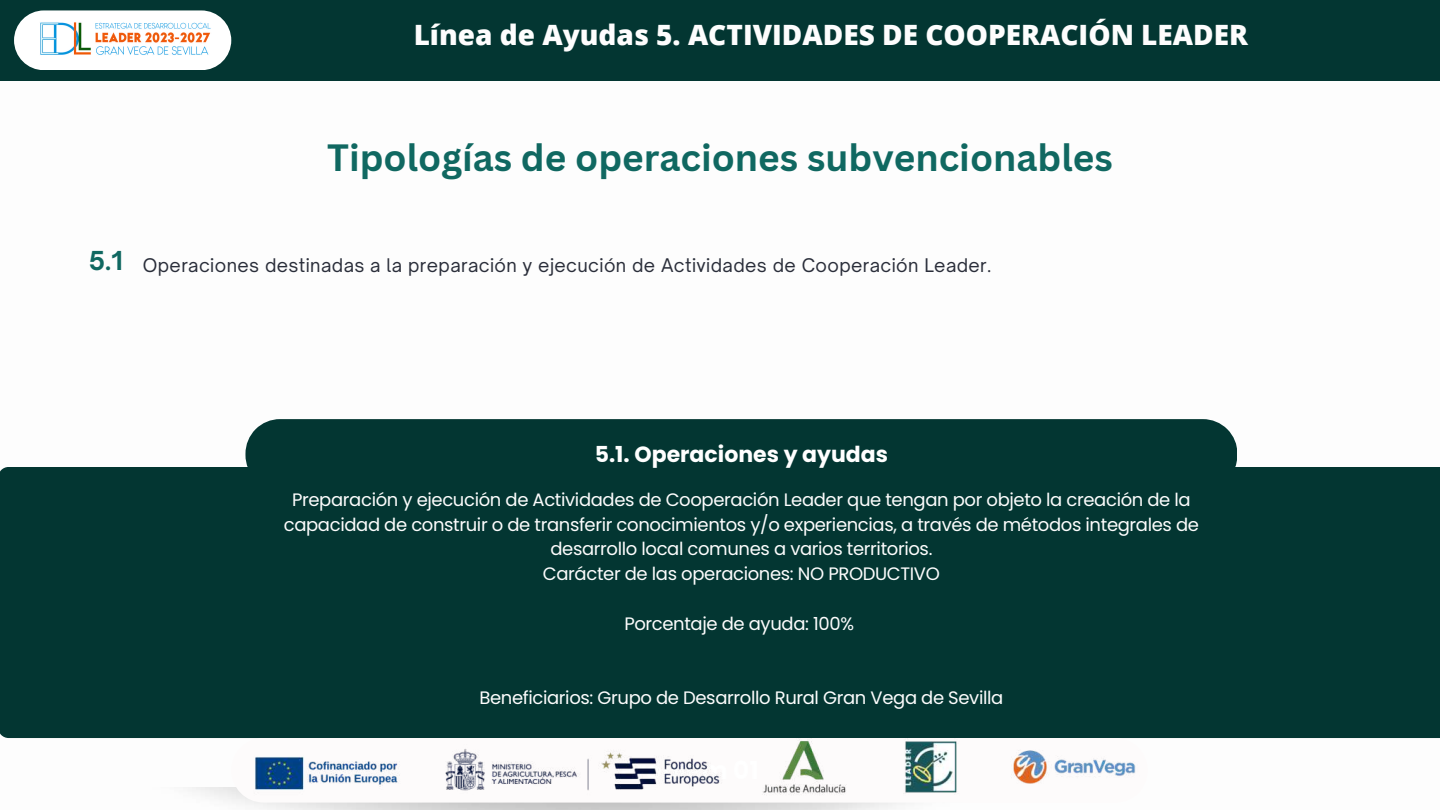
<style>
.page{position:relative;width:1440px;height:810px;background:#fff}
.page>*{position:absolute;margin:0;border:0;box-sizing:border-box;transform-origin:0 0}
.t1{font:700 37px "Canva Sans";color:#106861}
.t2{font:800 28px "Open Sans";color:#fdfdfd}
.t3{font:700 25px "Open Sauce One";color:#106861}
.t4{font:700 22px "Poppins";color:#fff}
.t5{font:18px/24.8px "Poppins";letter-spacing:-.02em;color:#fdfdfd;text-align:center}
.t6{font:18px "Open Sauce One";letter-spacing:.02em;color:#2a2e3a}
</style>
<div class="page">
<div style="left:0;top:467px;width:1440px;height:271px;background:#033632"></div>
<div style="left:0;top:0;width:1440px;height:81px;background:#033632"></div>
<div style="left:14px;top:10px;width:217px;height:60px;background:#fff;border-radius:30px"></div>
<img style="left:40px;top:22px;width:171px;height:33px">
<img style="left:231px;top:722px;width:917px;height:81px">
<div style="left:245px;top:419px;width:992px;height:71px;background:#033632"></div>
<h2 class="t2" style="left:414px;top:15px;width:836px">Línea de Ayudas 5. ACTIVIDADES DE COOPERACIÓN LEADER</h2>
<h1 class="t1" style="left:327px;top:132px;width:787px">Tipologías de operaciones subvencionables</h1>
<h3 class="t3" style="left:89px;top:245px;width:35px">5.1</h3>
<p class="t6" style="left:143px;top:254px;width:850px">Operaciones destinadas a la preparación y ejecución de Actividades de Cooperación Leader.</p>
<p class="t4" style="left:595px;top:439px;width:295px">5.1. Operaciones y ayudas</p>
<p class="t5" style="left:284px;top:487px;width:917px">Preparación y ejecución de Actividades de Cooperación Leader que tengan por objeto la creación de la capacidad de construir o de transferir conocimientos y/o experiencias, a través de métodos integrales de desarrollo local comunes a varios territorios.<br>Carácter de las operaciones: NO PRODUCTIVO</p>
<p class="t5" style="left:624px;top:611px;width:231px">Porcentaje de ayuda: 100%</p>
<p class="t5" style="left:479px;top:685px;width:525px">Beneficiarios: Grupo de Desarrollo Rural Gran Vega de Sevilla</p>
</div>
